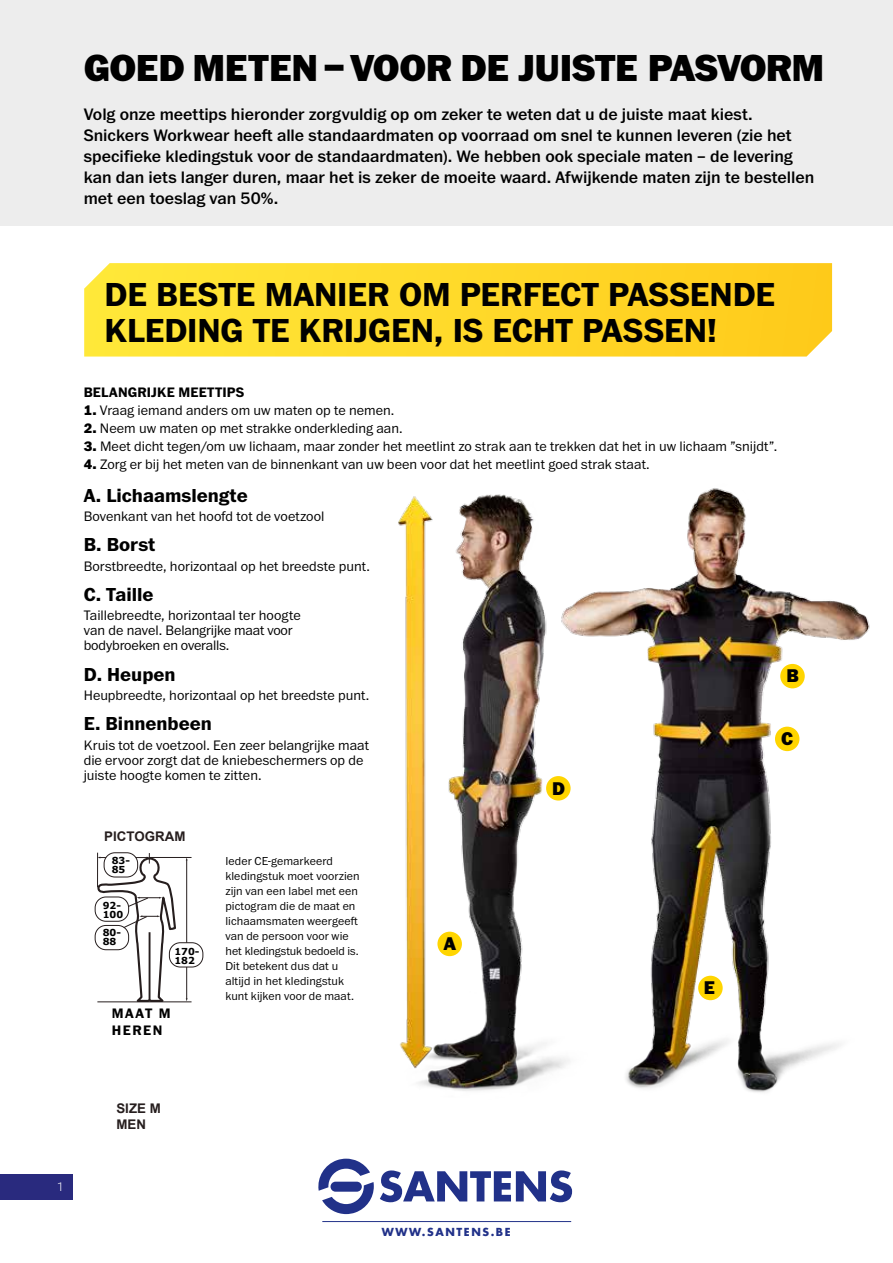
<style>
.page{position:relative;width:893px;height:1263px;background:#fff}
.page>*{position:absolute;margin:0;border:0;box-sizing:border-box;transform-origin:0 0}
.t1{font:900 39px "Franklin ITC Pro";letter-spacing:-.015em;color:#000}
.t2{font:700 34.5px/36px "Franklin ITC Pro";letter-spacing:-.005em;color:#000}
.t3{font:700 19.5px "Franklin ITC Pro";color:#000}
.t4{font:900 19.2px "Franklin ITC Pro";color:#000}
.t5{font:500 17.25px/21px "Franklin ITC Pro";color:#000}
.t6{font:300 14.25px/15px "Franklin ITC Pro";letter-spacing:.005em;color:#000}
.t7{font:700 14.25px "Franklin ITC Pro";letter-spacing:.01em;color:#000}
.t8{font:700 14.25px/17.1px "Franklin ITC Pro";letter-spacing:.1em;color:#000}
.t9{font:700 13.35px/15.9px "Arial";color:#261e1e}
.t10{font:300 12px/15px "Franklin ITC Pro";letter-spacing:.01em;color:#000}
.t11{font:300 12px "Roboto";color:#fff}
.t12{font:700 10.8px "Futura Std";letter-spacing:.145em;color:#213189}
.t13{font:700 9.6px/8.9px "Verdana";color:#000}
.s1{font-weight:900}
</style>
<div class="page">
<div style="left:0;top:1174px;width:72px;height:25px;background:#292a7e"></div>
<svg style="left:380px;top:1170px;width:192px;height:32px"></svg>
<svg style="left:318px;top:1159px;width:56px;height:55px"></svg>
<div style="left:330px;top:1182px;width:32px;height:10px;background:#213189;border-radius:5px"></div>
<hr style="left:322px;top:1221px;width:249px;height:1px;background:#213189">
<div style="left:0;top:0;width:893px;height:225px;background:#ededed"></div>
<svg style="left:84px;top:263px;width:748px;height:94px"></svg>
<img style="left:398px;top:494px;width:93px;height:597px">
<img style="left:491px;top:488px;width:379px;height:605px">
<hr style="left:97px;top:1001px;width:95px;height:1px;background:#261e1e">
<hr style="left:149px;top:857px;width:43px;height:1px;background:#261e1e">
<hr style="left:186px;top:860px;width:1px;height:139px;background:#261e1e">
<div style="left:169px;top:942px;width:34px;height:25px;background:#fff;border:1px solid #261e1e;border-radius:11px"></div>
<div style="left:95px;top:897px;width:34px;height:24px;border:1px solid #261e1e;border-radius:11px"></div>
<div style="left:95px;top:925px;width:34px;height:25px;border:1px solid #261e1e;border-radius:11px"></div>
<svg style="left:104px;top:852px;width:34px;height:25px"></svg>
<svg style="left:96px;top:853px;width:81px;height:150px"></svg>
<div style="left:437px;top:932px;width:25px;height:24px;background:#ffd500;border-radius:50%"></div>
<div style="left:546px;top:776px;width:25px;height:24px;background:#ffd500;border-radius:50%"></div>
<div style="left:780px;top:664px;width:25px;height:24px;background:#ffd500;border-radius:50%"></div>
<div style="left:775px;top:727px;width:24px;height:24px;background:#ffd500;border-radius:50%"></div>
<div style="left:698px;top:976px;width:25px;height:24px;background:#ffd500;border-radius:50%"></div>
<h1 class="t1" style="left:84px;top:45px;width:742px">GOED METEN – VOOR DE JUISTE PASVORM</h1>
<p class="t5" style="left:84px;top:104px;width:732px">Volg onze meettips hieronder zorgvuldig op om zeker te weten dat u de juiste maat kiest.<br>Snickers Workwear heeft alle standaardmaten op voorraad om snel te kunnen leveren (zie het specifieke kledingstuk voor de standaardmaten). We hebben ook speciale maten – de levering kan dan iets langer duren, maar het is zeker de moeite waard. Afwijkende maten zijn te bestellen met een toeslag van 50%.</p>
<h2 class="t2" style="left:105px;top:277px;width:672px">DE BESTE MANIER OM PERFECT PASSENDE<br>KLEDING TE KRIJGEN, IS ECHT PASSEN!</h2>
<p class="t7" style="left:84px;top:384px;width:162px">BELANGRIJKE MEETTIPS</p>
<p class="t6" style="left:84px;top:403px;width:312px"><span class="s1">1.</span> Vraag iemand anders om uw maten op te nemen.</p>
<p class="t6" style="left:84px;top:421px;width:320px"><span class="s1">2.</span> Neem uw maten op met strakke onderkleding aan.</p>
<p class="t6" style="left:84px;top:439px;width:695px"><span class="s1">3.</span> Meet dicht tegen/om uw lichaam, maar zonder het meetlint zo strak aan te trekken dat het in uw lichaam ”snijdt”.</p>
<p class="t6" style="left:84px;top:457px;width:568px"><span class="s1">4.</span> Zorg er bij het meten van de binnenkant van uw been voor dat het meetlint goed strak staat.</p>
<h3 class="t3" style="left:84px;top:484px;width:165px">A. Lichaamslengte</h3>
<p class="t6" style="left:84px;top:509px;width:242px">Bovenkant van het hoofd tot de voetzool</p>
<h3 class="t3" style="left:84px;top:534px;width:73px">B. Borst</h3>
<p class="t6" style="left:84px;top:559px;width:288px">Borstbreedte, horizontaal op het breedste punt.</p>
<h3 class="t3" style="left:84px;top:583px;width:71px">C. Taille</h3>
<p class="t6" style="left:84px;top:608px;width:218px">Taillebreedte, horizontaal ter hoogte van de navel. Belangrijke maat voor bodybroeken en overalls.</p>
<h3 class="t3" style="left:84px;top:663px;width:93px">D. Heupen</h3>
<p class="t6" style="left:84px;top:688px;width:287px">Heupbreedte, horizontaal op het breedste punt.</p>
<h3 class="t3" style="left:84px;top:713px;width:129px">E. Binnenbeen</h3>
<p class="t6" style="left:84px;top:738px;width:287px">Kruis tot de voetzool. Een zeer belangrijke maat die ervoor zorgt dat de kniebeschermers op de juiste hoogte komen te zitten.</p>
<p class="t9" style="left:104px;top:828px;width:83px">PICTOGRAM</p>
<p class="t13" style="left:112px;top:856px;width:20px">83-<br>85</p>
<p class="t13" style="left:103px;top:901px;width:22px">92-<br>100</p>
<p class="t13" style="left:103px;top:928px;width:20px">80-<br>88</p>
<p class="t13" style="left:174px;top:946px;width:27px">170-<br>182</p>
<p class="t8" style="left:112px;top:1005px;width:60px">MAAT M<br>HEREN</p>
<p class="t10" style="left:225px;top:854px;width:136px">Ieder CE-gemarkeerd kledingstuk moet voorzien zijn van een label met een pictogram die de maat en lichaamsmaten weergeeft van de persoon voor wie het kledingstuk bedoeld is.<br>Dit betekent dus dat u altijd in het kledingstuk kunt kijken voor de maat.</p>
<h3 class="t4" style="left:444px;top:932px;width:14px">A</h3>
<h3 class="t4" style="left:552px;top:777px;width:15px">D</h3>
<h3 class="t4" style="left:786px;top:664px;width:14px">B</h3>
<h3 class="t4" style="left:781px;top:727px;width:14px">C</h3>
<h3 class="t4" style="left:704px;top:976px;width:13px">E</h3>
<p class="t11" style="left:57px;top:1178px;width:8px">1</p>
<p class="t9" style="left:116px;top:1101px;width:46px">SIZE M<br>MEN</p>
<p class="t12" style="left:382px;top:1224px;width:130px">WWW.SANTENS.BE</p>
</div>
